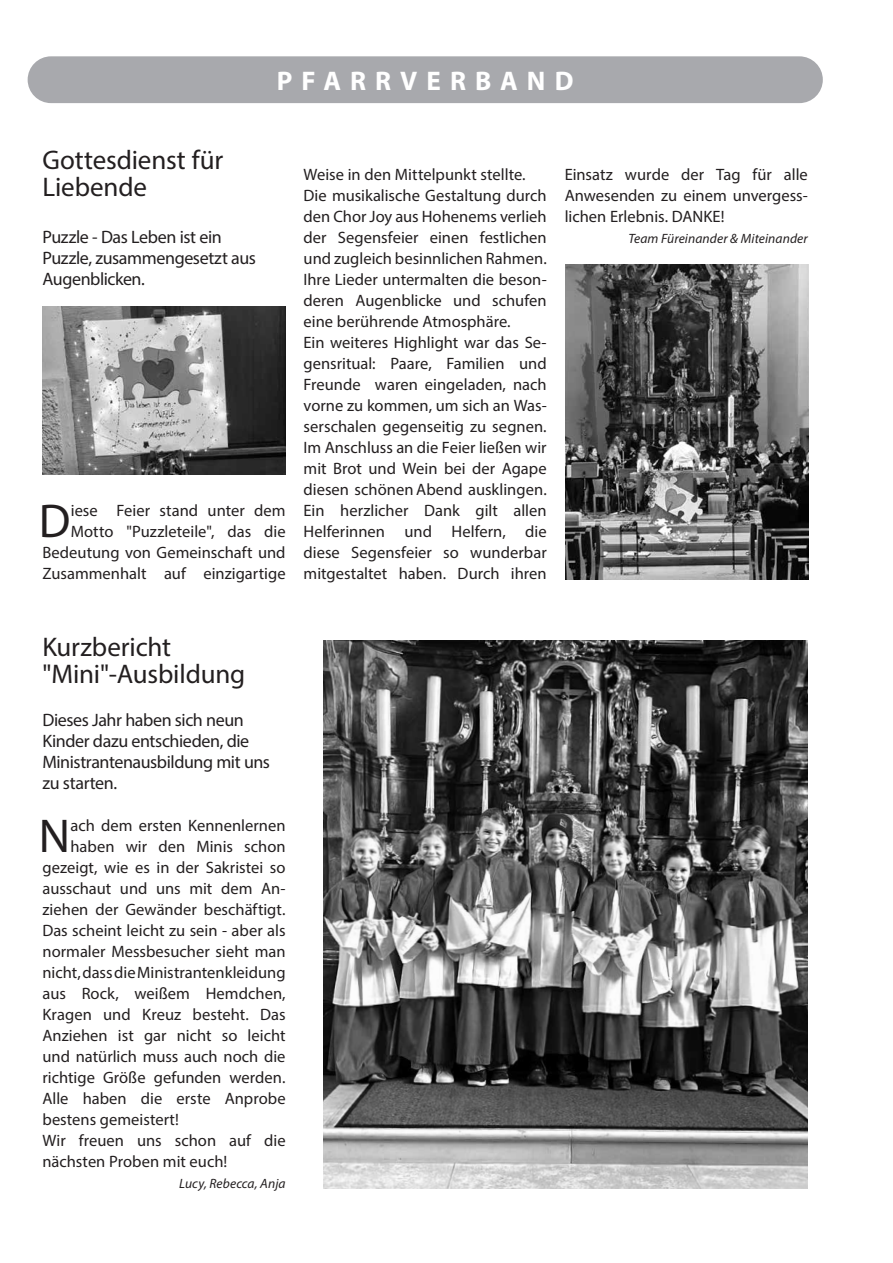
<style>
.page{position:relative;width:893px;height:1263px;background:#fff}
.page>*{position:absolute;margin:0;border:0;box-sizing:border-box;transform-origin:0 0}
.t1{font:47.7px "Myriad Pro";color:#231f20}
.t2{font:27px/27px "Myriad Pro";letter-spacing:-.005em;color:#231f20}
.t3{font:700 27px "Myriad Pro";letter-spacing:.33em;color:#fff}
.t4{font:18px/21px "Myriad Pro";letter-spacing:-.025em;color:#231f20}
.t5{font:16.5px/21px "Myriad Pro";color:#231f20;text-align:right}
.t6{font:italic 13.5px "Myriad Pro";letter-spacing:.01em;color:#231f20}
</style>
<div class="page">
<div style="left:28px;top:56px;width:795px;height:47px;background:#a8a9ad;border-radius:23px"></div>
<img style="left:323px;top:640px;width:485px;height:548px">
<img style="left:43px;top:306px;width:243px;height:168px">
<img style="left:566px;top:264px;width:243px;height:315px">
<h2 class="t3" style="left:277px;top:63px;width:298px">PFARRVERBAND</h2>
<h2 class="t2" style="left:42px;top:146px;width:182px">Gottesdienst für<br>Liebende</h2>
<p class="t4" style="left:42px;top:226px;width:215px">Puzzle - Das Leben ist ein<br>Puzzle, zusammengesetzt aus<br>Augenblicken.</p>
<p class="t5" style="left:42px;top:500px;width:245px">iese Feier stand unter dem<br>Motto "Puzzleteile", das die<br>Bedeutung von Gemeinschaft und<br>Zusammenhalt auf einzigartige</p>
<h1 class="t1" style="left:39px;top:492px;width:33px">D</h1>
<p class="t5" style="left:304px;top:164px;width:245px;text-align:left">Weise in den Mittelpunkt stellte.<br>Die musikalische Gestaltung durch den Chor Joy aus Hohenems verlieh der Segensfeier einen festlichen und zugleich besinnlichen Rahmen.<br>Ihre Lieder untermalten die beson&shy;deren Augenblicke und schufen eine berührende Atmosphäre.<br>Ein weiteres Highlight war das Se&shy;gensritual: Paare, Familien und<br>Freunde waren eingeladen, nach vorne zu kommen, um sich an Was&shy;serschalen gegenseitig zu segnen.<br>Im Anschluss an die Feier ließen wir mit Brot und Wein bei der Agape diesen schönen Abend ausklingen.<br>Ein herzlicher Dank gilt allen<br>Helferinnen und Helfern, die diese Segensfeier so wunderbar mitgestaltet haben. Durch ihren</p>
<p class="t5" style="left:565px;top:164px;width:245px;text-align:justify">Einsatz wurde der Tag für alle Anwesenden zu einem unvergess&shy;lichen Erlebnis. DANKE!</p>
<p class="t6" style="left:628px;top:230px;width:181px">Team Füreinander &amp; Miteinander</p>
<h2 class="t2" style="left:42px;top:633px;width:204px">Kurzbericht "Mini"-Ausbildung</h2>
<p class="t4" style="left:42px;top:709px;width:229px">Dieses Jahr haben sich neun<br>Kinder dazu entschieden, die<br>Ministrantenausbildung mit uns zu starten.</p>
<h1 class="t1" style="left:39px;top:807px;width:33px">N</h1>
<p class="t5" style="left:70px;top:815px;width:217px">ach dem ersten Kennenlernen</p>
<p class="t5" style="left:70px;top:836px;width:217px">haben wir den Minis schon</p>
<p class="t5" style="left:42px;top:857px;width:245px">gezeigt, wie es in der Sakristei so</p>
<p class="t5" style="left:42px;top:878px;width:245px">ausschaut und uns mit dem An-</p>
<p class="t5" style="left:42px;top:899px;width:245px">ziehen der Gewänder beschäftigt.</p>
<p class="t5" style="left:42px;top:920px;width:245px">Das scheint leicht zu sein - aber als</p>
<p class="t5" style="left:42px;top:941px;width:245px">normaler Messbesucher sieht man</p>
<p class="t5" style="left:42px;top:962px;width:245px">nicht, dass die Ministrantenkleidung</p>
<p class="t5" style="left:42px;top:983px;width:245px">aus Rock, weißem Hemdchen,</p>
<p class="t5" style="left:42px;top:1004px;width:245px">Kragen und Kreuz besteht. Das</p>
<p class="t5" style="left:42px;top:1025px;width:245px">Anziehen ist gar nicht so leicht</p>
<p class="t5" style="left:42px;top:1046px;width:245px">und natürlich muss auch noch die</p>
<p class="t5" style="left:42px;top:1067px;width:245px">richtige Größe gefunden werden.</p>
<p class="t5" style="left:42px;top:1088px;width:245px">Alle haben die erste Anprobe</p>
<p class="t5" style="left:42px;top:1109px;width:138px">bestens gemeistert!</p>
<p class="t5" style="left:42px;top:1130px;width:245px">Wir freuen uns schon auf die</p>
<p class="t5" style="left:42px;top:1151px;width:186px">nächsten Proben mit euch!</p>
<p class="t6" style="left:179px;top:1175px;width:108px">Lucy, Rebecca, Anja</p>
</div>
